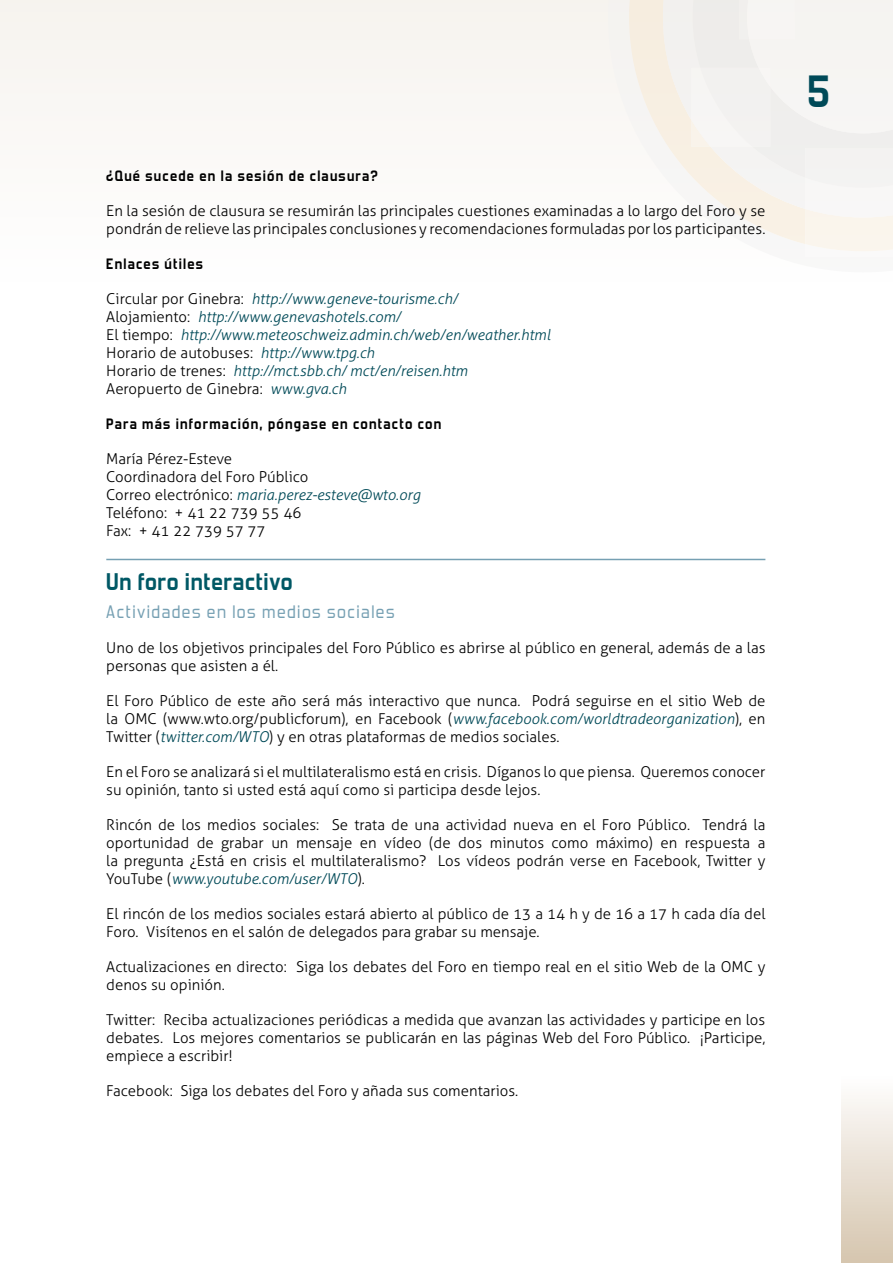
<style>
.page{position:relative;width:893px;height:1263px;background:#fff}
.page>*{position:absolute;margin:0;border:0;box-sizing:border-box;transform-origin:0 0}
.t1{font:700 45px "Forgotten Futurist Rg";color:#004a58}
.t2{font:700 24px "Forgotten Futurist Rg";letter-spacing:.03em;color:#005865}
.t3{font:18px "Forgotten Futurist Rg";letter-spacing:.08em;color:#76a0b3}
.t4{font:300 15px/18px "Aller";color:#000}
.t5{font:italic 300 15px/18px "Aller";color:#004a58}
.t6{font:700 15px "Forgotten Futurist Rg";letter-spacing:.08em;color:#000}
.s1{font-style:normal;color:#000}
.s2{font-style:italic;color:#004a58}
</style>
<div class="page">
<div style="left:0;top:0;width:893px;height:285px;background:#faf9f7"></div>
<svg style="left:629px;top:0;width:34px;height:138px;fill:#f6eee1"></svg>
<svg style="left:663px;top:0;width:28px;height:175px;fill:#f6f1ee"></svg>
<svg style="left:691px;top:0;width:202px;height:244px"></svg>
<div style="left:842px;top:1073px;width:51px;height:190px;background:linear-gradient(to bottom,#fffefe,#d5c5ae)"></div>
<hr style="left:106px;top:559px;width:659px;height:1px;background:#76a0b3">
<p class="t6" style="left:106px;top:166px;width:273px">¿Qué sucede en la sesión de clausura?</p>
<p class="t4" style="left:106px;top:201px;width:661px">En la sesión de clausura se resumirán las principales cuestiones examinadas a lo largo del Foro y se pondrán de relieve las principales conclusiones y recomendaciones formuladas por los participantes.</p>
<p class="t6" style="left:106px;top:254px;width:98px">Enlaces útiles</p>
<p class="t5" style="left:106px;top:289px;width:446px"><span class="s1">Circular por Ginebra:</span> http://www.geneve-tourisme.ch/<br><span class="s1">Alojamiento:</span> http://www.genevashotels.com/<br><span class="s1">El tiempo:</span> http://www.meteoschweiz.admin.ch/web/en/weather.html <span class="s1">Horario de autobuses:</span> http://www.tpg.ch<br><span class="s1">Horario de trenes:</span> http://mct.sbb.ch/ mct/en/reisen.htm<br><span class="s1">Aeropuerto de Ginebra:</span> www.gva.ch</p>
<p class="t6" style="left:106px;top:414px;width:337px">Para más información, póngase en contacto con</p>
<p class="t4" style="left:106px;top:449px;width:316px">María Pérez-Esteve<br>Coordinadora del Foro Público<br>Correo electrónico: <span class="s2">maria.perez-esteve@wto.org<br></span>Teléfono: + 41 22 739 55 46<br>Fax: + 41 22 739 57 77</p>
<h2 class="t2" style="left:106px;top:567px;width:188px">Un foro interactivo</h2>
<p class="t3" style="left:106px;top:601px;width:290px">Actividades en los medios sociales</p>
<p class="t4" style="left:106px;top:639px;width:661px">Uno de los objetivos principales del Foro Público es abrirse al público en general, además de a las personas que asisten a él.</p>
<p class="t4" style="left:106px;top:692px;width:661px;text-align:justify">El Foro Público de este año será más interactivo que nunca. Podrá seguirse en el sitio Web de la OMC (www.wto.org/publicforum), en Facebook (<span class="s2">www.facebook.com/worldtradeorganization</span>), en Twitter (<span class="s2">twitter.com/WTO</span>) y en otras plataformas de medios sociales.</p>
<p class="t4" style="left:106px;top:763px;width:661px">En el Foro se analizará si el multilateralismo está en crisis. Díganos lo que piensa. Queremos conocer su opinión, tanto si usted está aquí como si participa desde lejos.</p>
<p class="t4" style="left:106px;top:816px;width:661px;text-align:justify">Rincón de los medios sociales: Se trata de una actividad nueva en el Foro Público. Tendrá la oportunidad de grabar un mensaje en vídeo (de dos minutos como máximo) en respuesta a la pregunta ¿Está en crisis el multilateralismo? Los vídeos podrán verse en Facebook, Twitter y YouTube (<span class="s2">www.youtube.com/user/WTO</span>).</p>
<p class="t4" style="left:106px;top:905px;width:661px">El rincón de los medios sociales estará abierto al público de 13 a 14 h y de 16 a 17 h cada día del<br>Foro. Visítenos en el salón de delegados para grabar su mensaje.</p>
<p class="t4" style="left:106px;top:958px;width:661px">Actualizaciones en directo: Siga los debates del Foro en tiempo real en el sitio Web de la OMC y denos su opinión.</p>
<p class="t4" style="left:106px;top:1011px;width:661px;text-align:justify">Twitter: Reciba actualizaciones periódicas a medida que avanzan las actividades y participe en los debates. Los mejores comentarios se publicarán en las páginas Web del Foro Público. ¡Participe, empiece a escribir!</p>
<p class="t4" style="left:106px;top:1082px;width:413px">Facebook: Siga los debates del Foro y añada sus comentarios.</p>
<h1 class="t1" style="left:807px;top:64px;width:24px">5</h1>
</div>
